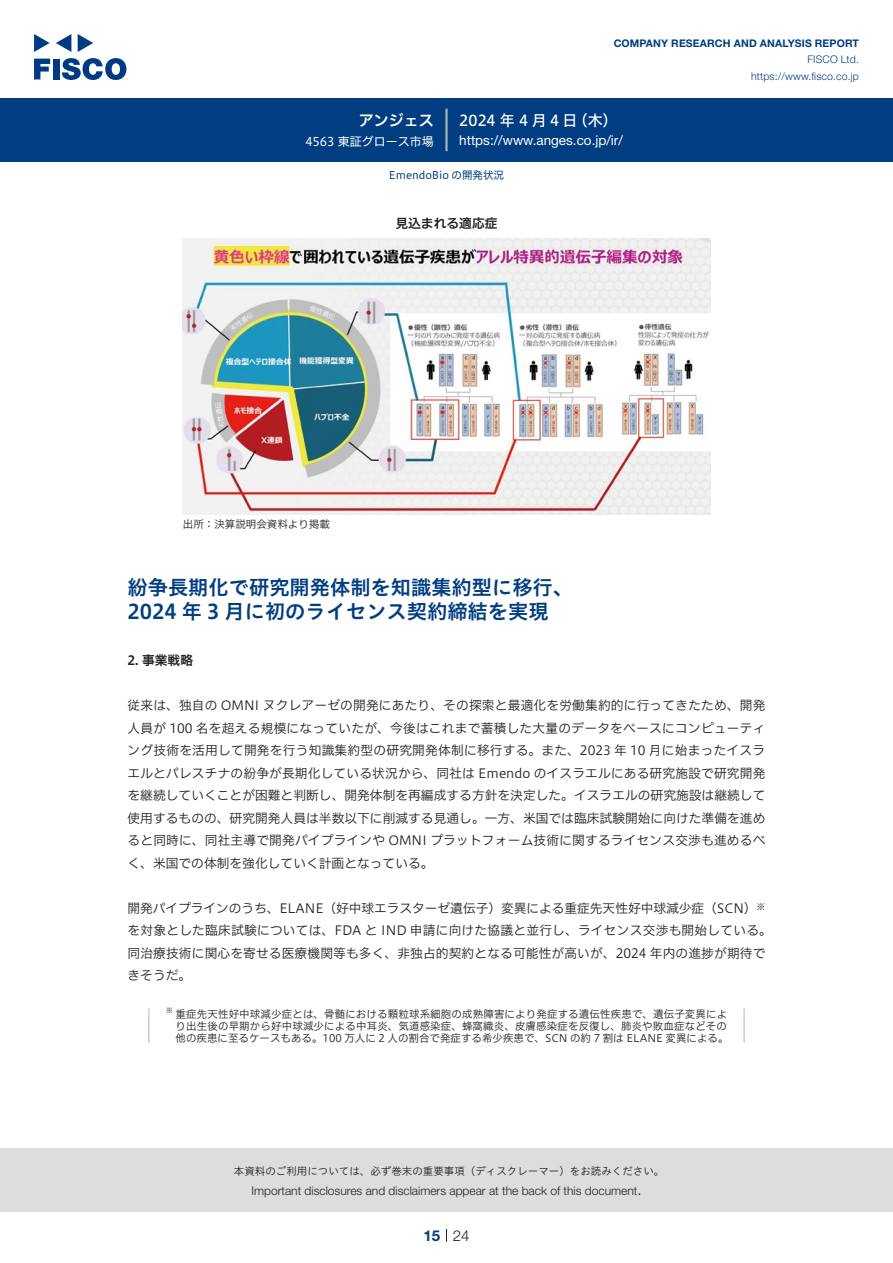
<style>
.page{position:relative;width:893px;height:1263px;background:#fff}
.page>*{position:absolute;margin:0;border:0;box-sizing:border-box;transform-origin:0 0}
.中タイトル{font:20.25px/24px "Hiragino UD Sans Std W6";color:#003d81}
.t1{font:15px "Hiragino UD Sans F Std N W5";letter-spacing:.225em;color:#fff}
.t2{font:15px "Hiragino UD Sans F Std N W6";color:#fff}
.t3{font:300 15px "Helvetica Neue LT Std";color:#231f20}
.t4{font:700 15px "Helvetica Neue LT Std";color:#003d81}
.t5{font:13.5px "Helvetica Neue LT Std";color:#fff}
.本文{font:12.75px/22.5px "Hiragino UD Sans F Std N W3";letter-spacing:.01em;color:#231f20;text-align:justify}
.チャートタイトル{font:12.75px "Hiragino UD Sans F Std N W6";color:#231f20}
.小タイトル{font:12.75px "Hiragino UD Sans F Std N W6";color:#231f20}
.t6{font:300 12px "Helvetica Neue LT Std";color:#231f20}
.t7{font:12px "Hiragino UD Sans F Std N W4";color:#fff}
.表組み基本スタイル{font:10.5px/12px "Hiragino UD Sans F Std N W3";letter-spacing:.01em;color:#231f20}
.t8{font:10.5px "Hiragino UD Sans Std W3";color:#231f20}
.t9{font:700 10.5px "Helvetica Neue LT Std";letter-spacing:.015em;color:#003d81}
.t10{font:300 10.5px/16.5px "Helvetica Neue LT Std";letter-spacing:.015em;color:#003d81;text-align:right}
.ヘッダー{font:10.5px "Hiragino UD Sans F Std N W4";color:#003d81}
.本文-2{font:8.85px "Hiragino UD Sans F Std N W3";color:#231f20}
.t11{font:7.35px "Hiragino UD Sans F Std N W3";color:#231f20}
</style>
<div class="page">
<div style="left:0;top:1148px;width:893px;height:64px;background:#ddd"></div>
<svg style="left:34px;top:59px;width:16px;height:20px"></svg>
<div style="left:53px;top:59px;width:6px;height:20px;background:#003a83"></div>
<svg style="left:62px;top:58px;width:64px;height:22px"></svg>
<svg style="left:34px;top:34px;width:16px;height:18px"></svg>
<svg style="left:78px;top:34px;width:15px;height:18px"></svg>
<svg style="left:56px;top:34px;width:15px;height:18px"></svg>
<div style="left:0;top:98px;width:893px;height:64px;background:#003d81"></div>
<hr style="left:445px;top:109px;width:3px;height:42px;background:#b5b5b6">
<svg style="left:446px;top:1229px;width:1px;height:13px"></svg>
<img style="left:183px;top:238px;width:527px;height:276px">
<hr style="left:148px;top:1008px;width:2px;height:35px;background:#d3d3d3">
<hr style="left:743px;top:1008px;width:2px;height:35px;background:#d3d3d3">
<p class="t2" style="left:359px;top:109px;width:77px">アンジェス</p>
<p class="t7" style="left:305px;top:132px;width:130px">4563 東証グロース市場</p>
<p class="t9" style="left:614px;top:37px;width:247px">COMPANY RESEARCH AND ANALYSIS REPORT</p>
<p class="t10" style="left:751px;top:51px;width:109px">FISCO Ltd. https://www.fisco.co j p.</p>
<p class="t1" style="left:459px;top:109px;width:120px">2024年4月4日</p>
<p class="t1" style="left:573px;top:109px;width:46px">（木(</p>
<p class="t5" style="left:459px;top:132px;width:165px">https://www.anges. c o j p. /i r/</p>
<p class="ヘッダー" style="left:389px;top:167px;width:117px">EmendoBio の開発状況</p>
<p class="チャートタイトル" style="left:395px;top:214px;width:103px">見込まれる適応症</p>
<p class="表組み基本スタイル" style="left:183px;top:517px;width:148px">出所：決算説明会資料より掲載</p>
<p class="中タイトル" style="left:128px;top:574px;width:447px">紛争長期化で研究開発体制を知識集約型に移行、<br>2024 年 3 月に初のライセンス契約締結を実現</p>
<p class="小タイトル" style="left:128px;top:650px;width:67px">2. 事業戦略</p>
<p class="本文" style="left:128px;top:693px;width:639px">従来は、独自の OMNI ヌクレアーゼの開発にあたり、その探索と最適化を労働集約的に行ってきたため、開発人員が 100 名を超える規模になっていたが、今後はこれまで蓄積した大量のデータをベースにコンピューティング技術を活用して開発を行う知識集約型の研究開発体制に移行する。また、2023 年 10 月に始まったイスラエルとパレスチナの紛争が長期化している状況から、同社は Emendo のイスラエルにある研究施設で研究開発を継続していくことが困難と判断し、開発体制を再編成する方針を決定した。イスラエルの研究施設は継続して使用するものの、研究開発人員は半数以下に削減する見通し。一方、米国では臨床試験開始に向けた準備を進めると同時に、同社主導で開発パイプラインや OMNI プラットフォーム技術に関するライセンス交渉も進めるべく、米国での体制を強化していく計画となっている。</p>
<p class="本文-2" style="left:756px;top:899px;width:10px">※</p>
<p class="本文" style="left:128px;top:896px;width:646px;text-align:left">開発パイプラインのうち、ELANE（好中球エラスターゼ遺伝子）変異による重症先天性好中球減少症（SCN(を対象とした臨床試験については、FDA と IND 申請に向けた協議と並行し、ライセンス交渉も開始している。同治療技術に関心を寄せる医療機関等も多く、非独占的契約となる可能性が高いが、2024 年内の進捗が期待できそうだ。</p>
<p class="表組み基本スタイル" style="left:176px;top:1007px;width:553px">重症先天性好中球減少症とは、骨髄における顆粒球系細胞の成熟障害により発症する遺伝性疾患で、遺伝子変異によ</p>
<p class="t11" style="left:166px;top:1005px;width:9px">※</p>
<p class="表組み基本スタイル" style="left:176px;top:1019px;width:554px">り出生後の早期から好中球減少による中耳炎、気道感染症、蜂窩織炎、皮膚感染症を反復し、肺炎や敗血症などその他の疾患に至るケースもある。100 万人に 2 人の割合で発症する希少疾患で、SCN の約 7 割は ELANE 変異による。</p>
<p class="t8" style="left:234px;top:1163px;width:432px">本資料のご利用については、必ず巻末の重要事項（ディスクレーマー）をお読みください。</p>
<p class="t3" style="left:637px;top:1180px;width:6px">.</p>
<p class="t6" style="left:251px;top:1183px;width:387px">Important disclosures and disclaimers appear at the back of this document</p>
<p class="t4" style="left:423px;top:1226px;width:18px">15</p>
<p class="t3" style="left:453px;top:1226px;width:18px">24</p>
</div>
